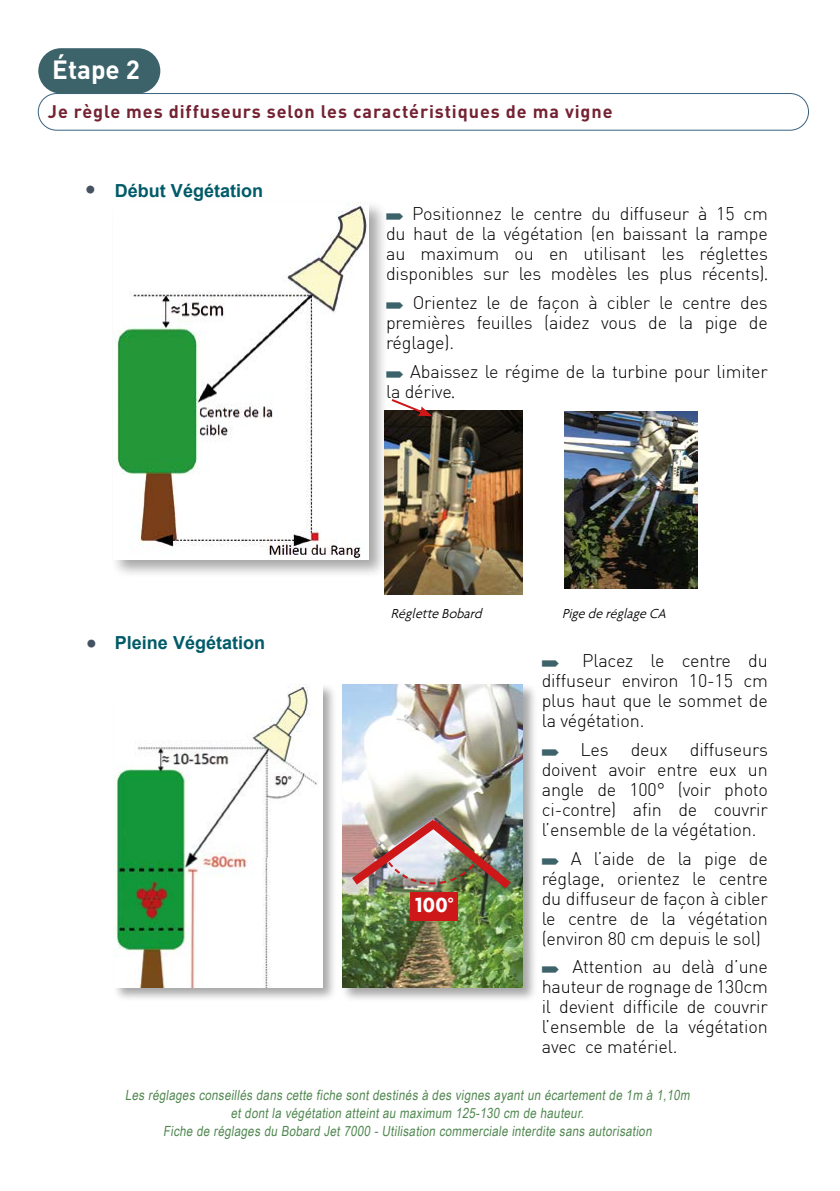
<style>
.page{position:relative;width:840px;height:1191px;background:#fff}
.page>*{position:absolute;margin:0;border:0;box-sizing:border-box;transform-origin:0 0}
.t1{font:700 26px "DIN Pro";color:#fff}
.t2{font:900 24px "Arial";color:#445261}
.t3{font:700 22px "Agenda";color:#fff}
.t4{font:300 18px/20px "DIN";letter-spacing:-.01em;color:#000;text-align:justify}
.t5{font:700 18px "DIN Pro";letter-spacing:.05em;color:#742232}
.t6{font:700 18px "Arial";color:#005b68}
.t7{font:14px/18px "Arial Narrow";color:#508750;text-align:center}
.t8{font:italic 300 14px "Agenda";color:#000}
.s1{font-family:"Agenda"}
</style>
<div class="page">
<div style="left:38px;top:93px;width:770px;height:37px;border:1px solid #386281;border-radius:18px"></div>
<div style="left:38px;top:48px;width:122px;height:46px;background:#3c626a;border-radius:23px"></div>
<div style="left:341px;top:682px;width:197px;height:320px;background:#000;opacity:.35"></div>
<img style="left:342px;top:684px;width:180px;height:303px">
<div style="left:111px;top:200px;width:277px;height:378px;background:#000;opacity:.35"></div>
<img style="left:113px;top:203px;width:256px;height:356px">
<div style="left:113px;top:682px;width:224px;height:320px;background:#000;opacity:.35"></div>
<img style="left:115px;top:684px;width:207px;height:303px">
<img style="left:384px;top:410px;width:138px;height:184px">
<svg style="left:389px;top:399px;width:43px;height:17px"></svg>
<img style="left:343px;top:811px;width:176px;height:85px">
<div style="left:410px;top:891px;width:47px;height:29px;background:#cd1719"></div>
<img style="left:564px;top:412px;width:132px;height:177px">
<svg style="left:386px;top:214px;width:2px;height:6px"></svg>
<svg style="left:386px;top:303px;width:2px;height:6px"></svg>
<svg style="left:386px;top:371px;width:2px;height:7px"></svg>
<h1 class="t1" style="left:52px;top:52px;width:89px">Étape 2</h1>
<p class="t5" style="left:48px;top:99px;width:566px">Je règle mes diffuseurs selon les caractéristiques de ma vigne</p>
<h2 class="t2" style="left:84px;top:172px;width:13px">•</h2>
<p class="t6" style="left:115px;top:179px;width:150px">Début Végétation</p>
<p class="t4" style="left:386px;top:204px;width:383px;text-indent:26px">Positionnez le centre du diffuseur à 15 cm du haut de la végétation (en baissant la rampe au maximum ou en utilisant les réglettes disponibles sur les modèles les plus récents)<span class="s1">.</span></p>
<p class="t4" style="left:386px;top:293px;width:383px;text-indent:27px">Orientez le de façon à cibler le centre des premières feuilles (aidez vous de la pige de réglage).</p>
<p class="t4" style="left:386px;top:361px;width:383px;text-indent:24px">Abaissez le régime de la turbine pour limiter la dérive<span class="s1">.</span></p>
<h2 class="t2" style="left:85px;top:626px;width:13px">•</h2>
<p class="t6" style="left:115px;top:630px;width:152px">Pleine Végétation</p>
<p class="t8" style="left:390px;top:605px;width:96px">RégletteBobard</p>
<p class="t8" style="left:561px;top:605px;width:109px">PigederéglageCA</p>
<p class="t3" style="left:415px;top:891px;width:40px">100°</p>
<p class="t4" style="left:541px;top:650px;width:227px;text-indent:40px">Placez le centre du diffuseur environ 10-15 cm plus haut que le sommet de la végétation.</p>
<p class="t4" style="left:541px;top:739px;width:227px;text-indent:39px">Les deux diffuseurs doivent avoir entre eux un angle de 100° (voir photo ci-contre) afin de couvrir l’ensemble de la végétation.</p>
<p class="t4" style="left:541px;top:848px;width:227px;text-indent:29px">A l’aide de la pige de réglage, orientez le centre du diffuseur de façon à cibler le centre de la végétation (environ 80 cm depuis le sol)</p>
<p class="t4" style="left:541px;top:956px;width:227px;text-indent:31px">Attention au delà d’une hauteur de rognage de 130cm il devient difficile de couvrir l’ensemble de la végétation avec ce matériel.</p>
<p class="t7" style="left:125px;top:1086px;width:568px">Les réglages conseillés dans cette fiche sont destinés à des vignes ayant un écartement de 1m à 1,10m et dont la végétation atteint au maximum 125-130 cm de hauteur.<br>Fiche de réglages du Bobard Jet 7000 - Utilisation commerciale interdite sans autorisation</p>
</div>
